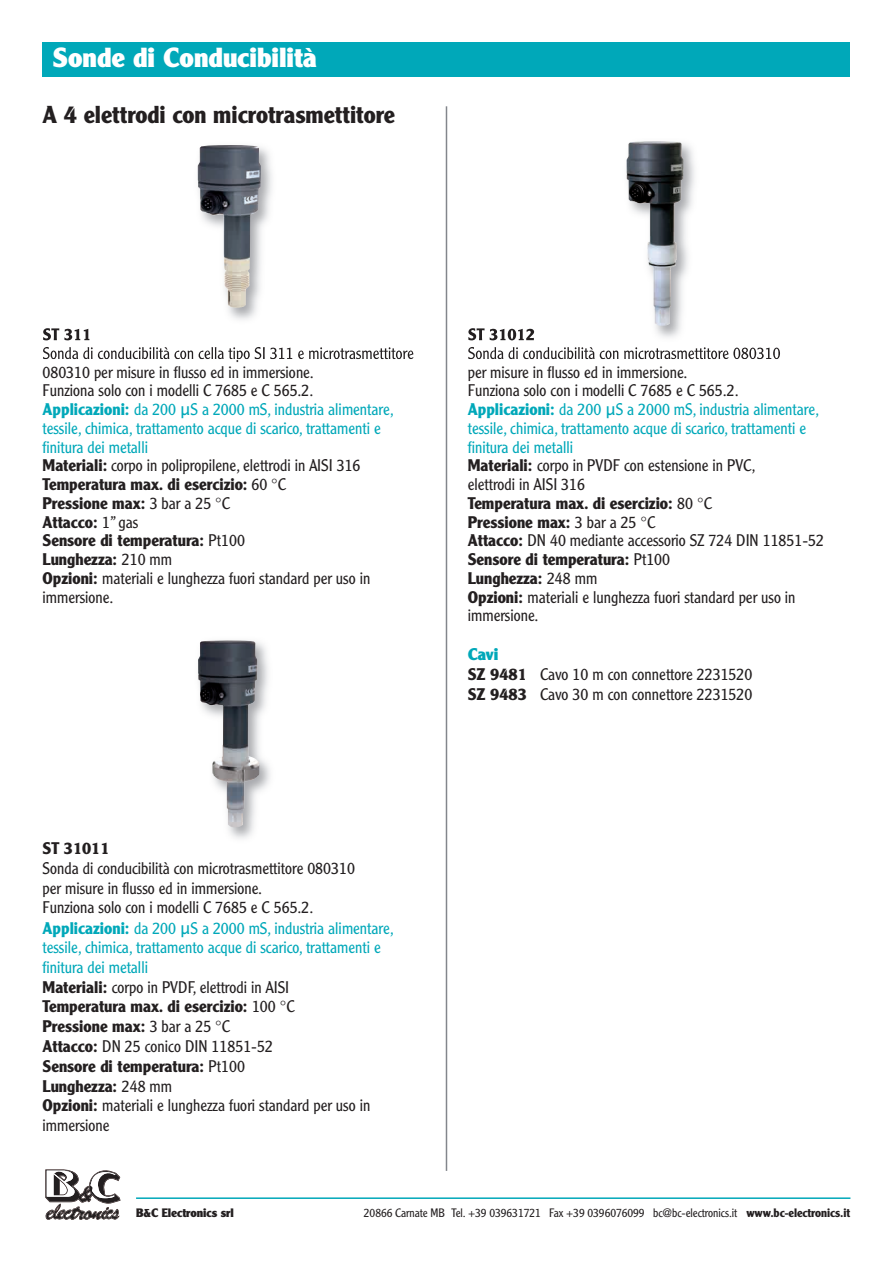
<style>
.page{position:relative;width:893px;height:1263px;background:#fff}
.page>*{position:absolute;margin:0;border:0;box-sizing:border-box;transform-origin:0 0}
.t1{font:900 27px "Clearface Gothic LH";color:#fff}
.t2{font:700 24px "Clearface Gothic LH";color:#231f20}
.t3{font:300 16.5px/18.8px "Clearface Gothic LH";color:#231f20}
.t4{font:700 16.5px "Clearface Gothic LH";color:#231f20}
.t5{font:300 12px "Clearface Gothic LH";letter-spacing:-.005em;color:#231f20}
.t6{font:900 12px "Clearface Gothic LH";letter-spacing:-.005em;color:#231f20}
.s1{font-weight:700;color:#00a8b9}
.s2{color:#00a8b9}
.s3{font-family:"Lucida Grande";font-weight:400;color:#00a8b9}
.s4{font-weight:700}
.s5{font-weight:900;color:#00a8b9}
</style>
<div class="page">
<svg style="left:45px;top:1169px;width:76px;height:51px"></svg>
<hr style="left:136px;top:1197px;width:714px;height:2px;background:#00a8b9">
<img style="left:44px;top:148px;width:370px;height:211px">
<img style="left:43px;top:328px;width:46px;height:12px">
<img style="left:43px;top:347px;width:347px;height:12px">
<img style="left:198px;top:145px;width:63px;height:163px">
<img style="left:228px;top:642px;width:42px;height:197px">
<img style="left:198px;top:640px;width:61px;height:187px">
<img style="left:469px;top:143px;width:226px;height:198px">
<img style="left:468px;top:328px;width:66px;height:12px">
<img style="left:468px;top:347px;width:312px;height:12px">
<img style="left:626px;top:141px;width:58px;height:185px">
<div style="left:43px;top:43px;width:807px;height:34px;background:#00a8b9"></div>
<hr style="left:446px;top:106px;width:1px;height:1065px;background:#83868c">
<h1 class="t1" style="left:53px;top:47px;width:265px">Sonde di Conducibilità</h1>
<h2 class="t2" style="left:43px;top:106px;width:354px">A 4 elettrodi con microtrasmettitore</h2>
<p class="t3" style="left:43px;top:364px;width:353px">080310 per misure in flusso ed in immersione.<br>Funziona solo con i modelli C 7685 e C 565.2.<br><span class="s1">Applicazioni:</span> <span class="s2">da 200</span> <span class="s3">µ</span><span class="s2">S a 2000 mS, industria alimentare, tessile, chimica, trattamento acque di scarico, trattamenti e finitura dei metalli<br></span><span class="s4">Materiali:</span> corpo in polipropilene, elettrodi in AISI 316<br><span class="s4">Temperatura max. di esercizio:</span> 60 °C<br><span class="s4">Pressione max:</span> 3 bar a 25 °C<br><span class="s4">Attacco:</span> 1” gas<br><span class="s4">Sensore di temperatura:</span> Pt100<br><span class="s4">Lunghezza:</span> 210 mm<br><span class="s4">Opzioni:</span> materiali e lunghezza fuori standard per uso in immersione.</p>
<p class="t4" style="left:43px;top:842px;width:69px">ST 31011</p>
<p class="t3" style="left:43px;top:859px;width:353px;line-height:20.2px">Sonda di conducibilità con microtrasmettitore 080310<br>per misure in flusso ed in immersione.<br>Funziona solo con i modelli C 7685 e C 565.2.<br><span class="s1">Applicazioni:</span> <span class="s2">da 200</span> <span class="s3">µ</span><span class="s2">S a 2000 mS, industria alimentare,</span></p>
<p class="t3" style="left:43px;top:939px;width:340px;line-height:19.8px"><span class="s2">tessile, chimica, trattamento acque di scarico, trattamenti e finitura dei metalli<br></span><span class="s4">Materiali:</span> corpo in PVDF, elettrodi in AISI<br><span class="s4">Temperatura max. di esercizio:</span> 100 °C<br><span class="s4">Pressione max:</span> 3 bar a 25 °C<br><span class="s4">Attacco:</span> DN 25 conico DIN 11851-52<br><span class="s4">Sensore di temperatura:</span> Pt100<br><span class="s4">Lunghezza:</span> 248 mm<br><span class="s4">Opzioni:</span> materiali e lunghezza fuori standard per uso in immersione</p>
<p class="t3" style="left:468px;top:364px;width:358px">per misure in flusso ed in immersione.<br>Funziona solo con i modelli C 7685 e C 565.2.<br><span class="s1">Applicazioni:</span> <span class="s2">da 200</span> <span class="s3">µ</span><span class="s2">S a 2000 mS, industria alimentare, tessile, chimica, trattamento acque di scarico, trattamenti e finitura dei metalli<br></span><span class="s4">Materiali:</span> corpo in PVDF con estensione in PVC,<br>elettrodi in AISI 316<br><span class="s4">Temperatura max. di esercizio:</span> 80 °C<br><span class="s4">Pressione max:</span> 3 bar a 25 °C<br><span class="s4">Attacco:</span> DN 40 mediante accessorio SZ 724 DIN 11851-52<br><span class="s4">Sensore di temperatura:</span> Pt100<br><span class="s4">Lunghezza:</span> 248 mm<br><span class="s4">Opzioni:</span> materiali e lunghezza fuori standard per uso in immersione.</p>
<p class="t3" style="left:468px;top:646px;width:286px;line-height:19.8px"><span class="s5">Cavi<br></span><span class="s4">SZ 9481</span> Cavo 10 m con connettore 2231520<br><span class="s4">SZ 9483</span> Cavo 30 m con connettore 2231520</p>
<p class="t6" style="left:136px;top:1208px;width:99px">B&amp;C Electronics srl</p>
<p class="t5" style="left:364px;top:1208px;width:488px">20866 Carnate MB Tel. +39 039631721 Fax +39 0396076099 bc@bc-electronics.it <span class="s4">www.bc-electronics.it</span></p>
</div>
